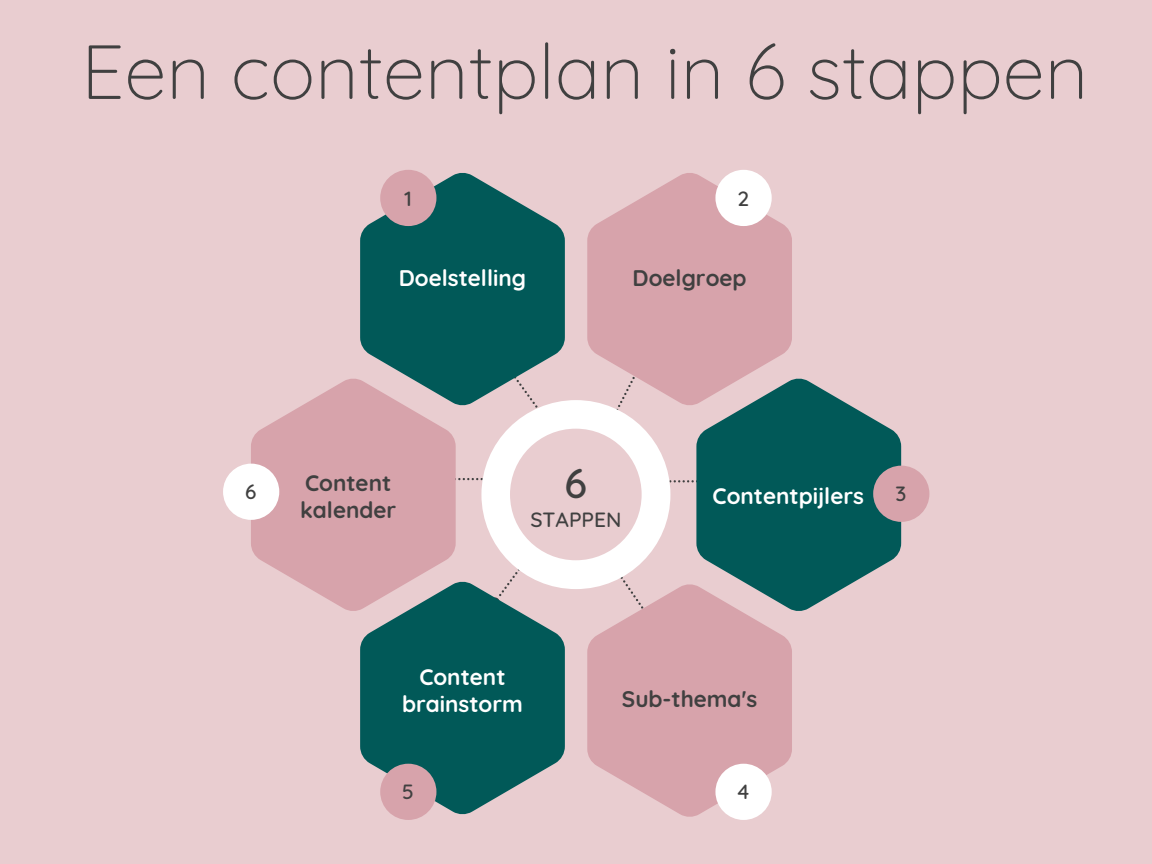
<style>
.page{position:relative;width:1152px;height:864px;background:#e9cdd0}
.page>*{position:absolute;margin:0;border:0;box-sizing:border-box;transform-origin:0 0}
.t1{font:300 76.5px "Quicksand";color:#404040}
.t2{font:500 42px "Quicksand";color:#404040}
.t3{font:700 22.5px/27px "Quicksand";color:#fff;text-align:center}
.t4{font:700 22.5px/27px "Quicksand";color:#404040}
.t5{font:500 21px "Quicksand";color:#404040}
</style>
<div class="page">
<svg style="left:458px;top:478px;width:24px;height:3px"></svg>
<svg style="left:607px;top:546px;width:48px;height:38px"></svg>
<svg style="left:509px;top:569px;width:20px;height:12px"></svg>
<svg style="left:668px;top:475px;width:26px;height:10px"></svg>
<svg style="left:360px;top:172px;width:205px;height:234px;fill:#015958"></svg>
<div style="left:380px;top:170px;width:56px;height:56px;background:#d7a3ab;border-radius:50%"></div>
<svg style="left:696px;top:378px;width:205px;height:233px;fill:#015958"></svg>
<div style="left:873px;top:466px;width:56px;height:56px;background:#d7a3ab;border-radius:50%"></div>
<svg style="left:587px;top:172px;width:205px;height:234px;fill:#d7a3ab"></svg>
<div style="left:715px;top:170px;width:57px;height:56px;background:#fff;border-radius:50%"></div>
<svg style="left:587px;top:584px;width:205px;height:234px;fill:#d7a3ab"></svg>
<div style="left:715px;top:764px;width:57px;height:56px;background:#fff;border-radius:50%"></div>
<svg style="left:360px;top:581px;width:205px;height:234px;fill:#015958"></svg>
<div style="left:380px;top:764px;width:56px;height:56px;background:#d7a3ab;border-radius:50%"></div>
<svg style="left:251px;top:378px;width:205px;height:234px;fill:#d7a3ab"></svg>
<div style="left:223px;top:464px;width:56px;height:56px;background:#fff;border-radius:50%"></div>
<div style="left:481px;top:400px;width:189px;height:189px;background:#fff;border-radius:50%"></div>
<div style="left:510px;top:429px;width:132px;height:131px;background:#e9cdd0;border-radius:50%"></div>
<h1 class="t1" style="left:81px;top:22px;width:1009px">Een contentplan in 6 stappen</h1>
<p class="t5" style="left:404px;top:185px;width:9px">1</p>
<p class="t3" style="left:399px;top:264px;width:129px">Doelstelling</p>
<p class="t5" style="left:738px;top:185px;width:13px">2</p>
<p class="t4" style="left:633px;top:264px;width:115px">Doelgroep</p>
<p class="t5" style="left:245px;top:478px;width:13px">6</p>
<p class="t4" style="left:300px;top:469px;width:98px">Content kalender</p>
<h2 class="t2" style="left:565px;top:456px;width:24px">6</h2>
<p class="t5" style="left:530px;top:506px;width:93px">STAPPEN</p>
<p class="t3" style="left:713px;top:482px;width:153px">Contentpijlers</p>
<p class="t5" style="left:896px;top:480px;width:12px">3</p>
<p class="t3" style="left:402px;top:663px;width:122px">Content brainstorm</p>
<p class="t5" style="left:402px;top:778px;width:13px">5</p>
<p class="t4" style="left:622px;top:685px;width:137px">Sub-thema's</p>
<p class="t5" style="left:737px;top:778px;width:15px">4</p>
</div>
